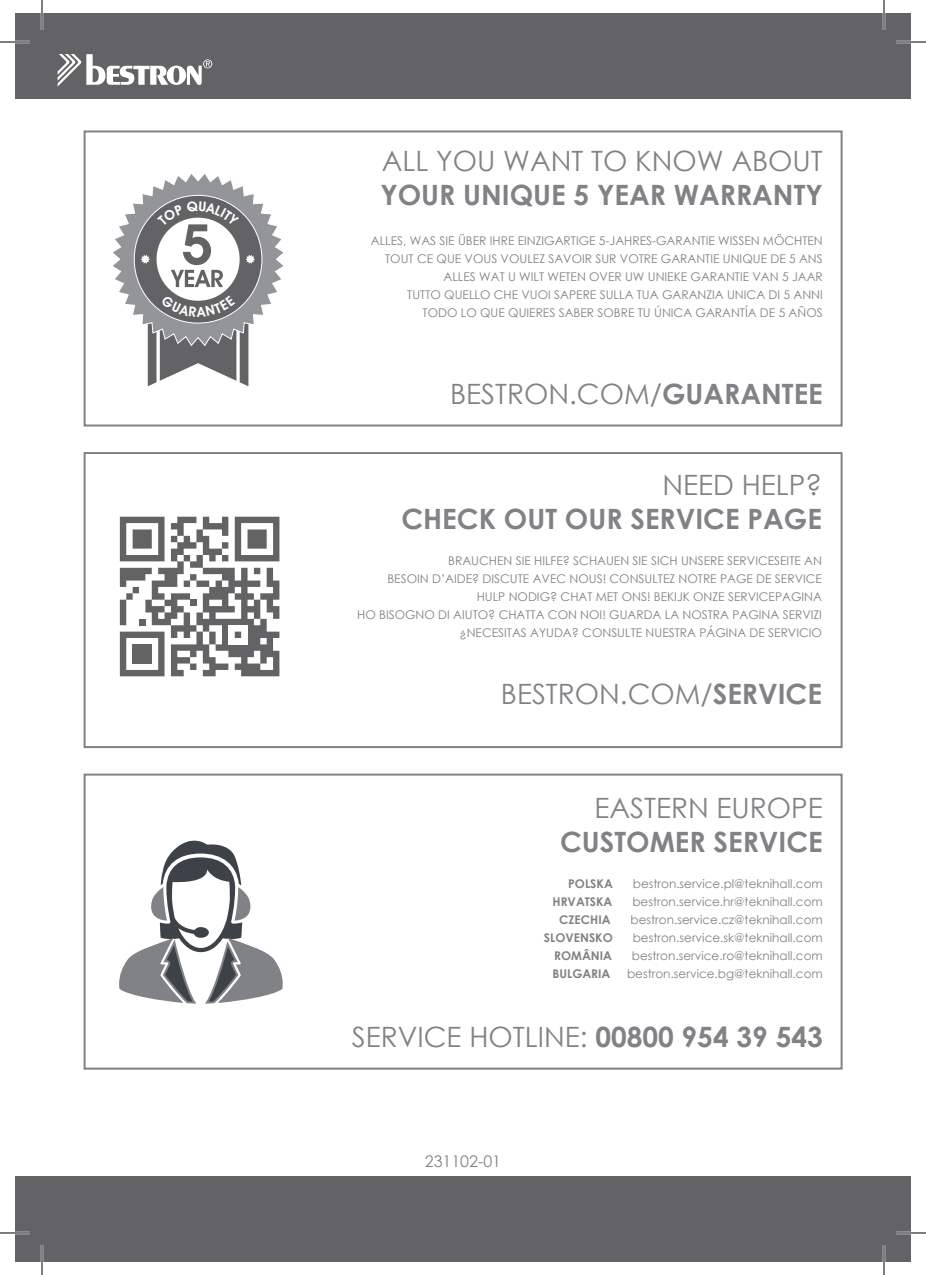
<style>
.page{position:relative;width:926px;height:1275px;background:#fff}
.page>*{position:absolute;margin:0;border:0;box-sizing:border-box;transform-origin:0 0}
.t1{font:28px "Century Gothic";color:#808285}
.t2{font:700 28px "Century Gothic";color:#808285}
.t3{font:16px "Century Gothic";color:#808285}
.t4{font:12px/18px "Century Gothic";color:#808285;text-align:right}
.t5{font:700 12px "Century Gothic";color:#808285}
.s1{font-weight:700}
</style>
<div class="page">
<div style="left:84px;top:773px;width:758px;height:296px;border:2px solid #808285"></div>
<svg style="left:119px;top:840px;width:164px;height:164px"></svg>
<div style="left:84px;top:130px;width:758px;height:296px;border:2px solid #808285"></div>
<div style="left:84px;top:452px;width:758px;height:296px;border:2px solid #808285"></div>
<div style="left:15px;top:14px;width:896px;height:85px;background:#636366"></div>
<div style="left:15px;top:1176px;width:896px;height:85px;background:#636366"></div>
<svg style="left:58px;top:54px;width:154px;height:32px"></svg>
<svg style="left:120px;top:517px;width:159px;height:159px"></svg>
<hr style="left:0;top:41px;width:30px;height:2px;background:#fff">
<hr style="left:896px;top:41px;width:30px;height:2px;background:#fff">
<hr style="left:0;top:1231px;width:30px;height:3px;background:#fff">
<hr style="left:896px;top:1231px;width:30px;height:3px;background:#fff">
<hr style="left:41px;top:0;width:2px;height:30px;background:#fff">
<hr style="left:41px;top:1245px;width:2px;height:30px;background:#fff">
<hr style="left:883px;top:0;width:2px;height:30px;background:#fff">
<hr style="left:883px;top:1245px;width:2px;height:30px;background:#fff">
<hr style="left:0;top:42px;width:30px;height:1px;background:#000">
<hr style="left:896px;top:42px;width:30px;height:1px;background:#000">
<hr style="left:0;top:1232px;width:30px;height:1px;background:#000">
<hr style="left:896px;top:1232px;width:30px;height:1px;background:#000">
<hr style="left:42px;top:0;width:1px;height:30px;background:#000">
<hr style="left:42px;top:1245px;width:1px;height:30px;background:#000">
<hr style="left:884px;top:0;width:1px;height:30px;background:#000">
<hr style="left:884px;top:1245px;width:1px;height:30px;background:#000">
<svg style="left:113px;top:174px;width:170px;height:212px"></svg>
<h1 class="t1" style="left:382px;top:142px;width:443px">ALL YOU WANT TO KNOW ABOUT</h1>
<h1 class="t2" style="left:380px;top:173px;width:444px">YOUR UNIQUE 5 YEAR WARRANTY</h1>
<p class="t4" style="left:371px;top:231px;width:453px">ALLES, WAS SIE ÜBER IHRE EINZIGARTIGE 5-JAHRES-GARANTIE WISSEN MÖCHTEN TOUT CE QUE VOUS VOULEZ SAVOIR SUR VOTRE GARANTIE UNIQUE DE 5 ANS ALLES WAT U WILT WETEN OVER UW UNIEKE GARANTIE VAN 5 JAAR<br>TUTTO QUELLO CHE VUOI SAPERE SULLA TUA GARANZIA UNICA DI 5 ANNI TODO LO QUE QUIERES SABER SOBRE TU ÚNICA GARANTÍA DE 5 AÑOS</p>
<h1 class="t1" style="left:450px;top:374px;width:374px">BESTRON.COM/<span class="s1">GUARANTEE</span></h1>
<h1 class="t1" style="left:662px;top:465px;width:161px">NEED HELP?</h1>
<h1 class="t2" style="left:401px;top:497px;width:422px">CHECK OUT OUR SERVICE PAGE</h1>
<p class="t4" style="left:357px;top:551px;width:466px">BRAUCHEN SIE HILFE? SCHAUEN SIE SICH UNSERE SERVICESEITE AN<br>BESOIN D’AIDE? DISCUTE AVEC NOUS! CONSULTEZ NOTRE PAGE DE SERVICE HULP NODIG? CHAT MET ONS! BEKIJK ONZE SERVICEPAGINA<br>HO BISOGNO DI AIUTO? CHATTA CON NOI! GUARDA LA NOSTRA PAGINA SERVIZI ¿NECESITAS AYUDA? CONSULTE NUESTRA PÁGINA DE SERVICIO</p>
<h1 class="t1" style="left:501px;top:674px;width:323px">BESTRON.COM/<span class="s1">SERVICE</span></h1>
<h1 class="t1" style="left:594px;top:788px;width:230px">EASTERN EUROPE</h1>
<h1 class="t2" style="left:560px;top:820px;width:264px">CUSTOMER SERVICE</h1>
<p class="t5" style="left:568px;top:874px;width:46px">POLSKA</p>
<p class="t4" style="left:633px;top:874px;width:191px">bestron.service.pl@teknihall.com</p>
<p class="t5" style="left:552px;top:892px;width:61px">HRVATSKA</p>
<p class="t4" style="left:632px;top:892px;width:192px">bestron.service.hr@teknihall.com</p>
<p class="t5" style="left:559px;top:910px;width:53px">CZECHIA</p>
<p class="t4" style="left:630px;top:910px;width:194px">bestron.service.cz@teknihall.com</p>
<p class="t5" style="left:544px;top:928px;width:70px">SLOVENSKO</p>
<p class="t4" style="left:633px;top:928px;width:192px">bestron.service.sk@teknihall.com</p>
<p class="t5" style="left:554px;top:946px;width:59px">ROMÂNIA</p>
<p class="t4" style="left:632px;top:946px;width:192px">bestron.service.ro@teknihall.com</p>
<p class="t5" style="left:552px;top:964px;width:60px">BULGARIA</p>
<p class="t4" style="left:627px;top:964px;width:197px">bestron.service.bg@teknihall.com</p>
<h1 class="t1" style="left:352px;top:1017px;width:472px">SERVICE HOTLINE: <span class="s1">00800 954 39 543</span></h1>
<h2 class="t3" style="left:425px;top:1150px;width:78px">231102-01</h2>
</div>
